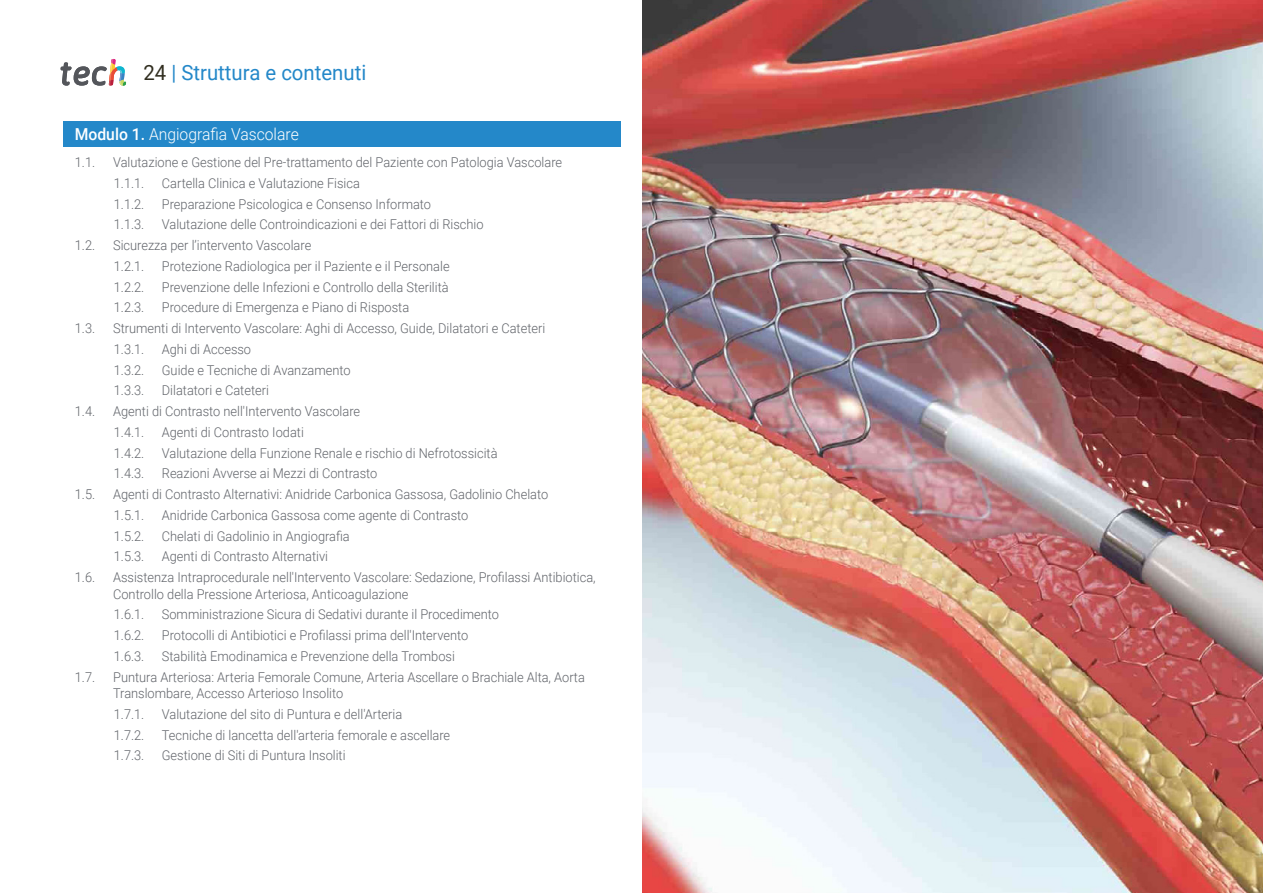
<style>
.page{position:relative;width:1263px;height:893px;background:#fff}
.page>*{position:absolute;margin:0;border:0;box-sizing:border-box;transform-origin:0 0}
.t1{font:21px "Roboto";color:#2488c9}
.t2{font:300 16.5px "Roboto";color:#fff;scale:.95 1}
.t3{font:300 13.5px/20.7px "Roboto";color:#61646a;scale:.95 1}
.s1{color:#312e20}
.s2{font-weight:500}
</style>
<div class="page">
<div style="left:64px;top:121px;width:557px;height:25px;background:#2488c9"></div>
<img style="left:642px;top:0;width:621px;height:893px">
<svg style="left:61px;top:59px;width:65px;height:27px"></svg>
<h1 class="t1" style="left:144px;top:57px;width:224px"><span class="s1">24</span> | Struttura e contenuti</h1>
<p class="t2" style="left:75px;top:123px;width:237px"><span class="s2">Modulo 1.</span> Angiografia Vascolare</p>
<p class="t3" style="left:75px;top:151px;width:23px">1.1.</p>
<p class="t3" style="left:113px;top:151px;width:474px">Valutazione e Gestione del Pre-trattamento del Paziente con Patologia Vascolare<br>1.1.1.</p>
<p class="t3" style="left:162px;top:172px;width:210px">Cartella Clinica e Valutazione Fisica</p>
<p class="t3" style="left:114px;top:193px;width:34px">1.1.2.</p>
<p class="t3" style="left:162px;top:193px;width:285px">Preparazione Psicologica e Consenso Informato</p>
<p class="t3" style="left:114px;top:214px;width:34px">1.1.3.</p>
<p class="t3" style="left:162px;top:214px;width:340px">Valutazione delle Controindicazioni e dei Fattori di Rischio</p>
<p class="t3" style="left:75px;top:234px;width:23px">1.2.</p>
<p class="t3" style="left:113px;top:234px;width:210px">Sicurezza per l’intervento Vascolare<br>1.2.1.</p>
<p class="t3" style="left:162px;top:255px;width:304px">Protezione Radiologica per il Paziente e il Personale</p>
<p class="t3" style="left:114px;top:276px;width:34px">1.2.2.</p>
<p class="t3" style="left:162px;top:276px;width:303px">Prevenzione delle Infezioni e Controllo della Sterilità</p>
<p class="t3" style="left:114px;top:297px;width:34px">1.2.3.</p>
<p class="t3" style="left:162px;top:297px;width:262px">Procedure di Emergenza e Piano di Risposta</p>
<p class="t3" style="left:75px;top:317px;width:23px">1.3.</p>
<p class="t3" style="left:113px;top:317px;width:456px">Strumenti di Intervento Vascolare: Aghi di Accesso, Guide, Dilatatori e Cateteri<br>1.3.1.</p>
<p class="t3" style="left:162px;top:338px;width:95px">Aghi di Accesso</p>
<p class="t3" style="left:114px;top:359px;width:34px">1.3.2.</p>
<p class="t3" style="left:162px;top:359px;width:200px">Guide e Tecniche di Avanzamento</p>
<p class="t3" style="left:114px;top:380px;width:34px">1.3.3.</p>
<p class="t3" style="left:162px;top:380px;width:114px">Dilatatori e Cateteri</p>
<p class="t3" style="left:75px;top:400px;width:23px">1.4.</p>
<p class="t3" style="left:113px;top:400px;width:262px">Agenti di Contrasto nell'Intervento Vascolare<br>1.4.1.</p>
<p class="t3" style="left:162px;top:421px;width:151px">Agenti di Contrasto Iodati</p>
<p class="t3" style="left:114px;top:442px;width:34px">1.4.2.</p>
<p class="t3" style="left:162px;top:442px;width:355px">Valutazione della Funzione Renale e rischio di Nefrotossicità</p>
<p class="t3" style="left:114px;top:463px;width:34px">1.4.3.</p>
<p class="t3" style="left:162px;top:463px;width:228px">Reazioni Avverse ai Mezzi di Contrasto</p>
<p class="t3" style="left:75px;top:483px;width:23px">1.5.</p>
<p class="t3" style="left:113px;top:483px;width:459px">Agenti di Contrasto Alternativi: Anidride Carbonica Gassosa, Gadolinio Chelato<br>1.5.1.</p>
<p class="t3" style="left:162px;top:504px;width:324px">Anidride Carbonica Gassosa come agente di Contrasto</p>
<p class="t3" style="left:114px;top:525px;width:34px">1.5.2.</p>
<p class="t3" style="left:162px;top:525px;width:199px">Chelati di Gadolinio in Angiografia</p>
<p class="t3" style="left:114px;top:546px;width:34px">1.5.3.</p>
<p class="t3" style="left:162px;top:546px;width:177px">Agenti di Contrasto Alternativi</p>
<p class="t3" style="left:75px;top:566px;width:23px">1.6.</p>
<p class="t3" style="left:113px;top:569px;width:509px;line-height:16.5px">Assistenza Intraprocedurale nell'Intervento Vascolare: Sedazione, Profilassi Antibiotica,<br>Controllo della Pressione Arteriosa, Anticoagulazione</p>
<p class="t3" style="left:114px;top:604px;width:34px">1.6.1.</p>
<p class="t3" style="left:162px;top:604px;width:356px">Somministrazione Sicura di Sedativi durante il Procedimento</p>
<p class="t3" style="left:114px;top:624px;width:34px">1.6.2.</p>
<p class="t3" style="left:162px;top:624px;width:324px">Protocolli di Antibiotici e Profilassi prima dell'Intervento</p>
<p class="t3" style="left:114px;top:645px;width:34px">1.6.3.</p>
<p class="t3" style="left:162px;top:645px;width:310px">Stabilità Emodinamica e Prevenzione della Trombosi</p>
<p class="t3" style="left:75px;top:666px;width:23px">1.7.</p>
<p class="t3" style="left:113px;top:668px;width:498px;line-height:16.5px">Puntura Arteriosa: Arteria Femorale Comune, Arteria Ascellare o Brachiale Alta, Aorta<br>Translombare, Accesso Arterioso Insolito</p>
<p class="t3" style="left:114px;top:703px;width:34px">1.7.1.</p>
<p class="t3" style="left:162px;top:703px;width:254px">Valutazione del sito di Puntura e dell'Arteria</p>
<p class="t3" style="left:114px;top:724px;width:34px">1.7.2.</p>
<p class="t3" style="left:162px;top:724px;width:305px">Tecniche di lancetta dell'arteria femorale e ascellare</p>
<p class="t3" style="left:114px;top:745px;width:34px">1.7.3.</p>
<p class="t3" style="left:162px;top:745px;width:195px">Gestione di Siti di Puntura Insoliti</p>
</div>
